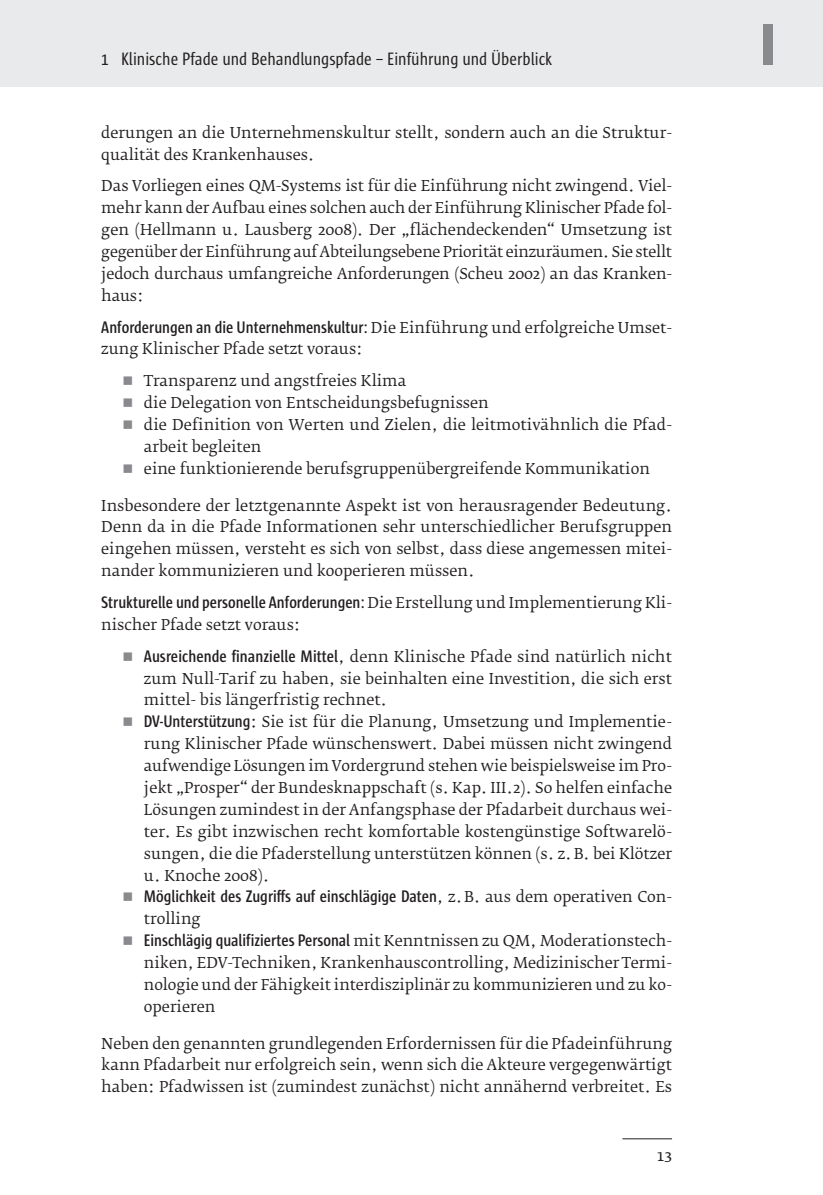
<style>
.page{position:relative;width:823px;height:1195px;background:#fff}
.page>*{position:absolute;margin:0;border:0;box-sizing:border-box;transform-origin:0 0}
.t1{font:800 59.5px "Sun Cd";color:#888a8d}
.t2{font:18.38px "Sun Cd";color:#231f20}
.t3{font:600 17.15px "Sun Cd";color:#231f20}
.t4{font:15.75px "Fedra Serif B Pro";color:#231f20}
.t5{font:14.88px/21.9px "Fedra Serif B Pro";color:#231f20}
.s1{font-family:"Fedra Serif B Pro";font-weight:400;font-size:14.88px}
.s2{font-family:"Sun Cd";font-weight:600;font-size:17.15px}
</style>
<div class="page">
<hr style="left:0;top:0;width:2px;height:86px;background:#e9eaeb">
<hr style="left:622px;top:1138px;width:50px;height:1px;background:#231f20">
<div style="left:2px;top:0;width:821px;height:86px;background:#e9eaeb"></div>
<p class="t2" style="left:101px;top:52px;width:452px">1 Klinische Pfade und Behandlungspfade – Einführung und Überblick</p>
<p class="t5" style="left:101px;top:122px;width:572px">derungen an die Unternehmenskultur stellt, sondern auch an die Struktur&shy;qualität des Krankenhauses.</p>
<p class="t5" style="left:101px;top:176px;width:572px;text-align:justify">Das Vorliegen eines QM-Systems ist für die Einführung nicht zwingend. Viel&shy;mehr kann der Aufbau eines solchen auch der Einführung Klinischer Pfade fol&shy;gen (Hellmann u. Lausberg 2008). Der „flächendeckenden“ Umsetzung ist gegenüber der Einführung auf Abteilungsebene Priorität einzuräumen. Sie stellt jedoch durchaus umfangreiche Anforderungen (Scheu 2002) an das Kranken&shy;haus:</p>
<p class="t3" style="left:101px;top:320px;width:572px">Anforderungen an die Unternehmenskultur: <span class="s1">Die Einführung und erfolgreiche Umset-</span></p>
<p class="t5" style="left:144px;top:334px;width:264px;line-height:31.8px;text-indent:-43px">zung Klinischer Pfade setzt voraus:<br>Transparenz und angstfreies Klima</p>
<p class="t5" style="left:144px;top:393px;width:529px">die Delegation von Entscheidungsbefugnissen<br>die Definition von Werten und Zielen, die leitmotivähnlich die Pfad&shy;arbeit begleiten<br>eine funktionierende berufsgruppenübergreifende Kommunikation</p>
<p class="t5" style="left:101px;top:495px;width:572px;text-align:justify">Insbesondere der letztgenannte Aspekt ist von herausragender Bedeutung.<br>Denn da in die Pfade Informationen sehr unterschiedlicher Berufsgruppen eingehen müssen, versteht es sich von selbst, dass diese angemessen mitei&shy;nander kommunizieren und kooperieren müssen.</p>
<p class="t3" style="left:101px;top:596px;width:572px">Strukturelle und personelle Anforderungen: <span class="s1">Die Erstellung und Implementierung Kli-</span></p>
<p class="t5" style="left:144px;top:610px;width:529px;line-height:31.8px;text-indent:-43px">nischer Pfade setzt voraus:<br><span class="s2">Ausreichende finanzielle Mittel</span>, denn Klinische Pfade sind natürlich nicht</p>
<p class="t5" style="left:144px;top:668px;width:529px">zum Null-Tarif zu haben, sie beinhalten eine Investition, die sich erst mittel- bis längerfristig rechnet.<br><span class="s2">DV-Unterstützung</span>: Sie ist für die Planung, Umsetzung und Implementie&shy;rung Klinischer Pfade wünschenswert. Dabei müssen nicht zwingend aufwendige Lösungen im Vordergrund stehen wie beispielsweise im Pro&shy;jekt „Prosper“ der Bundesknappschaft (s. Kap. III.2). So helfen einfache Lösungen zumindest in der Anfangsphase der Pfadarbeit durchaus wei&shy;ter. Es gibt inzwischen recht komfortable kostengünstige Softwarelö&shy;sungen, die die Pfaderstellung unterstützen können (s. z. B. bei Klötzer u. Knoche 2008).</p>
<p class="t3" style="left:144px;top:890px;width:529px">Möglichkeit des Zugriffs auf einschlägige Daten<span class="s1">, z. B. aus dem operativen Con-</span></p>
<p class="t5" style="left:144px;top:909px;width:529px">trolling<br><span class="s2">Einschlägig qualifiziertes Personal</span> mit Kenntnissen zu QM, Moderationstech&shy;niken, EDV-Techniken, Krankenhauscontrolling, Medizinischer Termi&shy;nologie und der Fähigkeit interdisziplinär zu kommunizieren und zu ko&shy;operieren</p>
<p class="t5" style="left:101px;top:1033px;width:572px;text-align:justify">Neben den genannten grundlegenden Erfordernissen für die Pfadeinführung kann Pfadarbeit nur erfolgreich sein, wenn sich die Akteure vergegenwärtigt haben: Pfadwissen ist (zumindest zunächst) nicht annähernd verbreitet. Es</p>
<p class="t4" style="left:657px;top:1147px;width:17px">13</p>
<h1 class="t1" style="left:760px;top:24px;width:17px">I</h1>
</div>
